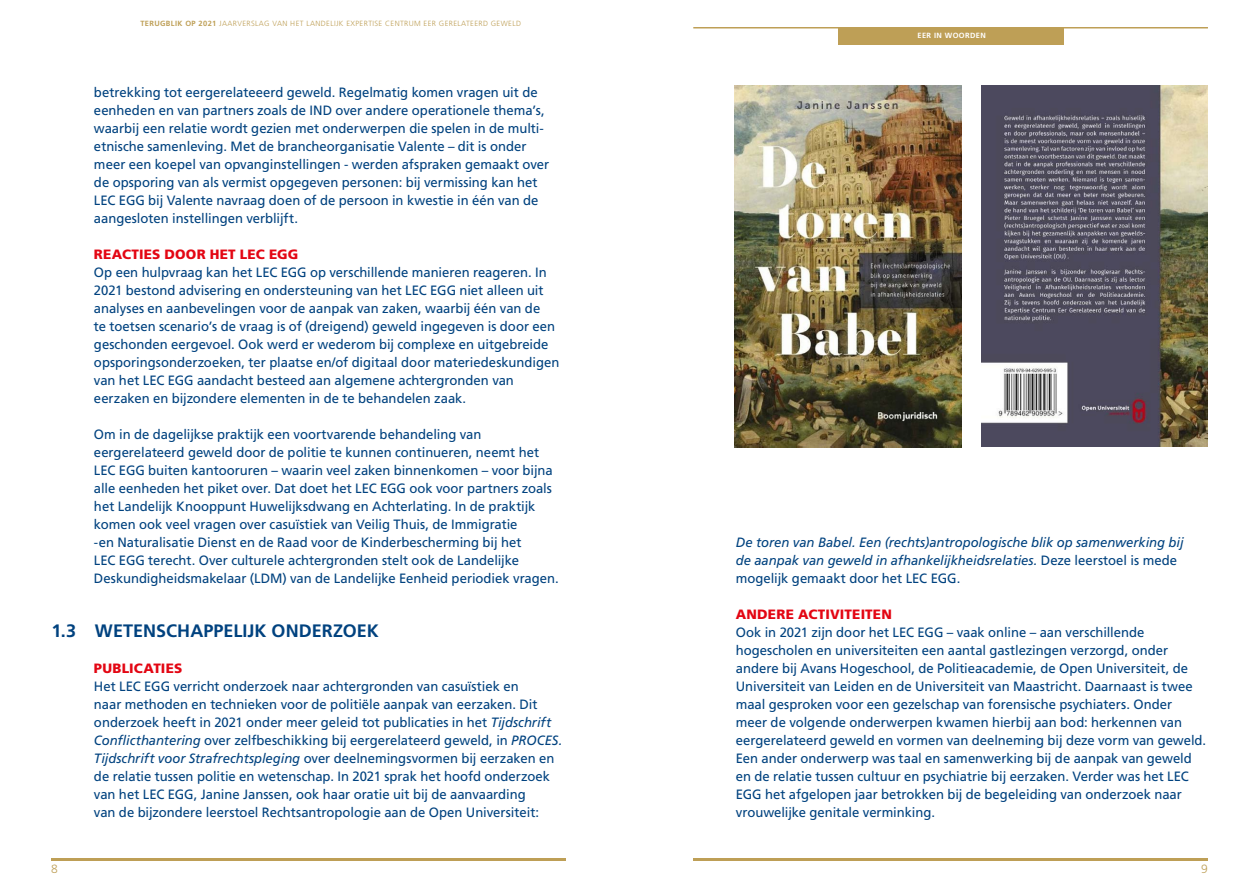
<style>
.page{position:relative;width:1259px;height:893px;background:#fff}
.page>*{position:absolute;margin:0;border:0;box-sizing:border-box;transform-origin:0 0}
.t1{font:700 18px "Frutiger";color:#00427f}
.t2{font:13.5px/18px "Frutiger";letter-spacing:-.005em;color:#00427f}
.t3{font:italic 13.5px/18px "Frutiger";letter-spacing:-.005em;color:#00427f}
.t4{font:900 13.5px "Frutiger";letter-spacing:.015em;color:#e30613}
.t5{font:300 12px "Frutiger";color:#be9f56}
.t6{font:300 7.5px "Frutiger";letter-spacing:.05em;color:#be9f56}
.t7{font:700 7.5px "Frutiger";letter-spacing:.05em;color:#fff}
.s1{font-weight:700}
.s2{font-style:italic}
.s3{font-style:normal}
</style>
<div class="page">
<hr style="left:693px;top:858px;width:515px;height:2px;background:#be9f56">
<hr style="left:51px;top:858px;width:515px;height:2px;background:#be9f56">
<img style="left:734px;top:85px;width:228px;height:363px">
<img style="left:981px;top:85px;width:227px;height:361px">
<div style="left:838px;top:27px;width:225px;height:17px;background:#be9f56"></div>
<hr style="left:693px;top:27px;width:515px;height:2px;background:#be9f56">
<p class="t6" style="left:140px;top:19px;width:382px"><span class="s1">TERUGBLIK OP 2021</span> JAARVERSLAG VAN HET LANDELIJK EXPERTISE CENTRUM EER GERELATEERD GEWELD</p>
<p class="t2" style="left:94px;top:83px;width:457px">betrekking tot eergerelateeerd geweld. Regelmatig komen vragen uit de eenheden en van partners zoals de IND over andere operationele thema’s, waarbij een relatie wordt gezien met onderwerpen die spelen in de multi&shy;etnische samenleving. Met de brancheorganisatie Valente – dit is onder meer een koepel van opvanginstellingen - werden afspraken gemaakt over de opsporing van als vermist opgegeven personen: bij vermissing kan het LEC EGG bij Valente navraag doen of de persoon in kwestie in één van de aangesloten instellingen verblijft.</p>
<p class="t4" style="left:94px;top:246px;width:206px">REACTIES DOOR HET LEC EGG</p>
<p class="t2" style="left:94px;top:263px;width:467px">Op een hulpvraag kan het LEC EGG op verschillende manieren reageren. In 2021 bestond advisering en ondersteuning van het LEC EGG niet alleen uit analyses en aanbevelingen voor de aanpak van zaken, waarbij één van de<br>te toetsen scenario’s de vraag is of (dreigend) geweld ingegeven is door een geschonden eergevoel. Ook werd er wederom bij complexe en uitgebreide opsporingsonderzoeken, ter plaatse en/of digitaal door materiedeskundigen van het LEC EGG aandacht besteed aan algemene achtergronden van eerzaken en bijzondere elementen in de te behandelen zaak.</p>
<p class="t2" style="left:94px;top:425px;width:466px">Om in de dagelijkse praktijk een voortvarende behandeling van eergerelateerd geweld door de politie te kunnen continueren, neemt het LEC EGG buiten kantooruren – waarin veel zaken binnenkomen – voor bijna alle eenheden het piket over. Dat doet het LEC EGG ook voor partners zoals het Landelijk Knooppunt Huwelijksdwang en Achterlating. In de praktijk komen ook veel vragen over casuïstiek van Veilig Thuis, de Immigratie<br>-en Naturalisatie Dienst en de Raad voor de Kinderbescherming bij het<br>LEC EGG terecht. Over culturele achtergronden stelt ook de Landelijke Deskundigheidsmakelaar (LDM) van de Landelijke Eenheid periodiek vragen.</p>
<h1 class="t1" style="left:51px;top:620px;width:329px">1.3 WETENSCHAPPELIJK ONDERZOEK</h1>
<p class="t4" style="left:94px;top:660px;width:90px">PUBLICATIES</p>
<p class="t2" style="left:94px;top:677px;width:470px">Het LEC EGG verricht onderzoek naar achtergronden van casuïstiek en<br>naar methoden en technieken voor de politiële aanpak van eerzaken. Dit onderzoek heeft in 2021 onder meer geleid tot publicaties in het <span class="s2">Tijdschrift Conflicthantering</span> over zelfbeschikking bij eergerelateerd geweld, in <span class="s2">PROCES.<br>Tijdschrift voor Strafrechtspleging</span> over deelnemingsvormen bij eerzaken en de relatie tussen politie en wetenschap. In 2021 sprak het hoofd onderzoek van het LEC EGG, Janine Janssen, ook haar oratie uit bij de aanvaarding<br>van de bijzondere leerstoel Rechtsantropologie aan de Open Universiteit:</p>
<p class="t7" style="left:917px;top:31px;width:70px">EER IN WOORDEN</p>
<p class="t3" style="left:736px;top:533px;width:449px">De toren van Babel. Een (rechts)antropologische blik op samenwerking bij de aanpak van geweld in afhankelijkheidsrelaties. <span class="s3">Deze leerstoel is mede mogelijk gemaakt door het LEC EGG.</span></p>
<p class="t4" style="left:736px;top:606px;width:158px">ANDERE ACTIVITEITEN</p>
<p class="t2" style="left:736px;top:623px;width:472px">Ook in 2021 zijn door het LEC EGG – vaak online – aan verschillende hogescholen en universiteiten een aantal gastlezingen verzorgd, onder andere bij Avans Hogeschool, de Politieacademie, de Open Universiteit, de Universiteit van Leiden en de Universiteit van Maastricht. Daarnaast is twee maal gesproken voor een gezelschap van forensische psychiaters. Onder meer de volgende onderwerpen kwamen hierbij aan bod: herkennen van eergerelateerd geweld en vormen van deelneming bij deze vorm van geweld.<br>Een ander onderwerp was taal en samenwerking bij de aanpak van geweld en de relatie tussen cultuur en psychiatrie bij eerzaken. Verder was het LEC EGG het afgelopen jaar betrokken bij de begeleiding van onderzoek naar vrouwelijke genitale verminking.</p>
<p class="t5" style="left:51px;top:862px;width:8px">8</p>
<p class="t5" style="left:1201px;top:862px;width:8px">9</p>
</div>
